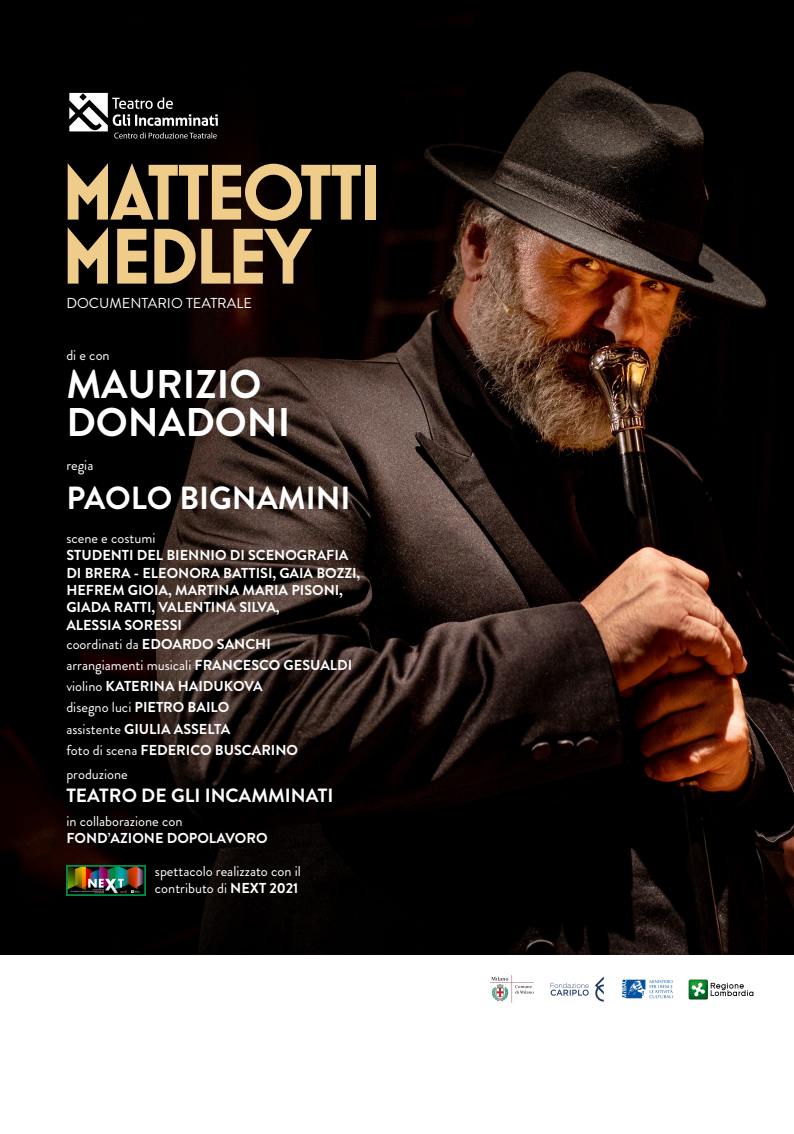
<style>
.page{position:relative;width:794px;height:1134px;background:#fff}
.page>*{position:absolute;margin:0;border:0;box-sizing:border-box;transform-origin:0 0}
.t1{font:700 80px "Mostra Nuova";letter-spacing:-.045em;color:#f0cc8a}
.t2{font:700 40px "Brandon Grotesque";color:#fff}
.t3{font:700 32px "Brandon Grotesque";color:#fff}
.t4{font:700 19.2px "Brandon Grotesque";color:#fff}
.t5{font:700 14.4px "Brandon Grotesque";color:#fff}
.t6{font:14.4px "Brandon Grotesque";color:#fff}
.s1{font-weight:400}
.s2{font-weight:700}
</style>
<div class="page">
<img style="left:0;top:0;width:794px;height:955px">
<img style="left:66px;top:866px;width:79px;height:30px">
<img style="left:622px;top:979px;width:51px;height:20px">
<img style="left:688px;top:979px;width:66px;height:21px">
<img style="left:490px;top:975px;width:44px;height:28px">
<img style="left:550px;top:976px;width:54px;height:26px">
<img style="left:27px;top:77px;width:196px;height:65px">
<p class="t1" style="left:61px;top:146px;width:322px">MATTEOTTI</p>
<p class="t1" style="left:61px;top:210px;width:251px">MEDLEY</p>
<p class="t6" style="left:66px;top:293px;width:187px">DOCUMENTARIO TEATRALE</p>
<p class="t6" style="left:66px;top:345px;width:45px">di e con</p>
<p class="t2" style="left:66px;top:356px;width:196px">MAURIZIO</p>
<p class="t2" style="left:66px;top:394px;width:225px">DONADONI</p>
<p class="t6" style="left:66px;top:455px;width:29px">regia</p>
<p class="t3" style="left:66px;top:475px;width:286px">PAOLO BIGNAMINI</p>
<p class="t6" style="left:66px;top:528px;width:91px">scene e costumi</p>
<p class="t5" style="left:66px;top:545px;width:284px">STUDENTI DEL BIENNIO DI SCENOGRAFIA</p>
<p class="t5" style="left:66px;top:563px;width:295px">DI BRERA - ELEONORA BATTISI, GAIA BOZZI,</p>
<p class="t5" style="left:66px;top:580px;width:278px">HEFREM GIOIA, MARTINA MARIA PISONI,</p>
<p class="t5" style="left:66px;top:597px;width:215px">GIADA RATTI, VALENTINA SILVA,</p>
<p class="t5" style="left:66px;top:614px;width:117px">ALESSIA SORESSI</p>
<p class="t5" style="left:66px;top:634px;width:206px"><span class="s1">coordinati da</span> EDOARDO SANCHI</p>
<p class="t6" style="left:66px;top:655px;width:287px">arrangiamenti musicali <span class="s2">FRANCESCO GESUALDI</span></p>
<p class="t5" style="left:66px;top:676px;width:198px"><span class="s1">violino</span> KATERINA HAIDUKOVA</p>
<p class="t6" style="left:66px;top:697px;width:164px">disegno luci <span class="s2">PIETRO BAILO</span></p>
<p class="t5" style="left:66px;top:718px;width:165px"><span class="s1">assistente</span> GIULIA ASSELTA</p>
<p class="t5" style="left:66px;top:740px;width:233px"><span class="s1">foto di scena</span> FEDERICO BUSCARINO</p>
<p class="t6" style="left:66px;top:764px;width:63px">produzione</p>
<p class="t4" style="left:66px;top:782px;width:268px">TEATRO DE GLI INCAMMINATI</p>
<p class="t6" style="left:66px;top:811px;width:118px">in collaborazione con</p>
<p class="t5" style="left:66px;top:828px;width:203px">FOND’AZIONE DOPOLAVORO</p>
<p class="t6" style="left:155px;top:861px;width:147px">spettacolo realizzato con il</p>
<p class="t6" style="left:155px;top:878px;width:145px">contributo di <span class="s2">NEXT 2021</span></p>
</div>
